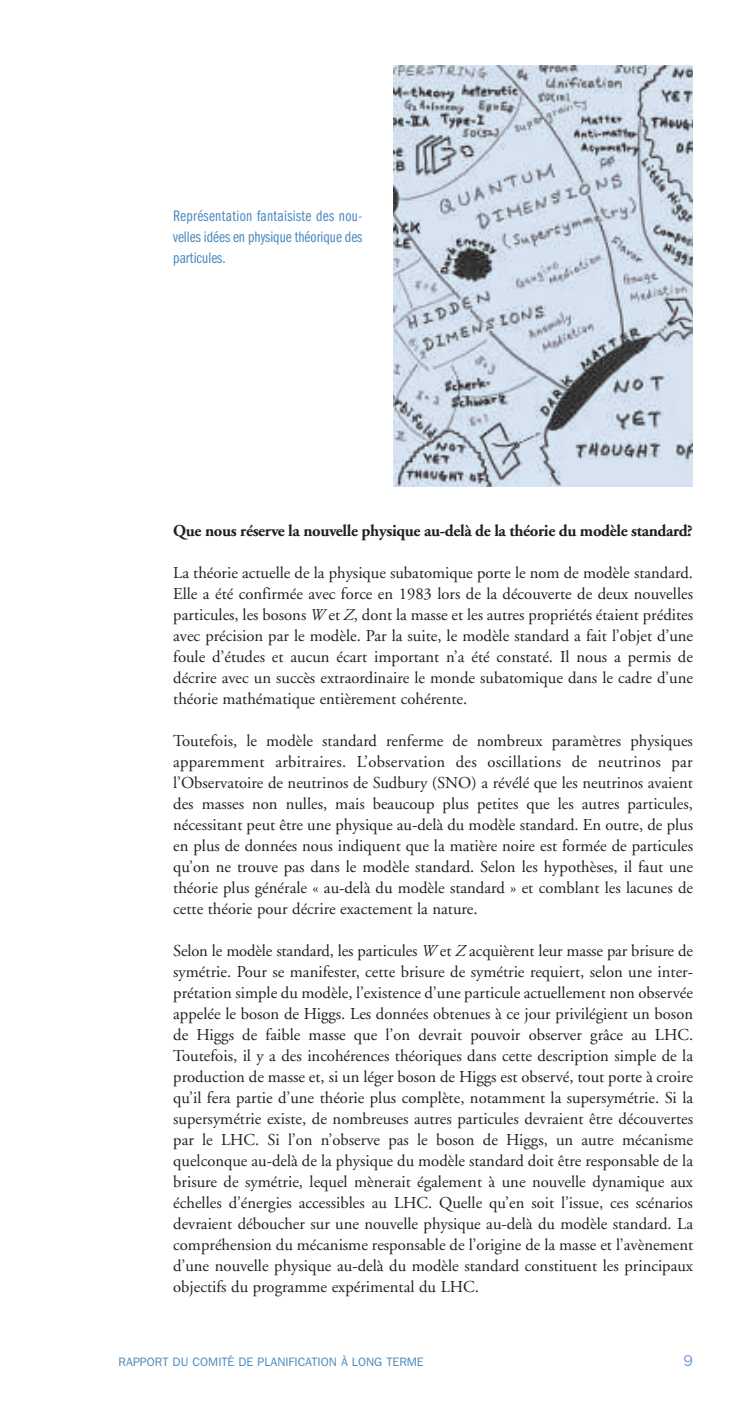
<style>
.page{position:relative;width:756px;height:1418px;background:#fff}
.page>*{position:absolute;margin:0;border:0;box-sizing:border-box;transform-origin:0 0}
.t1{font:16.62px/21px "Adobe Garamond";color:#231f20;text-align:justify}
.t2{font:700 16.62px "Adobe Garamond";letter-spacing:-.02em;color:#231f20}
.t3{font:15.75px/21px "Franklin Gothic Book Cmpr";color:#4a89be;text-align:justify}
.t4{font:15.75px "Franklin Gothic";color:#6e9bc9}
.t5{font:12.25px "Franklin Gothic";color:#4a89be}
.s1{font-style:italic}
</style>
<div class="page">
<img style="left:394px;top:66px;width:299px;height:420px">
<p class="t3" style="left:173px;top:206px;width:191px">Représentation fantaisiste des nou&shy;velles idées en physique théorique des particules.</p>
<p class="t2" style="left:173px;top:524px;width:521px">Que nous réserve la nouvelle physique au-delà de la théorie du modèle standard?</p>
<p class="t1" style="left:173px;top:563px;width:521px">La théorie actuelle de la physique subatomique porte le nom de modèle standard.<br>Elle a été confirmée avec force en 1983 lors de la découverte de deux nouvelles particules, les bosons <span class="s1">W</span> et <span class="s1">Z</span>, dont la masse et les autres propriétés étaient prédites avec précision par le modèle. Par la suite, le modèle standard a fait l’objet d’une foule d’études et aucun écart important n’a été constaté. Il nous a permis de décrire avec un succès extraordinaire le monde subatomique dans le cadre d’une théorie mathématique entièrement cohérente.</p>
<p class="t1" style="left:173px;top:731px;width:521px">Toutefois, le modèle standard renferme de nombreux paramètres physiques apparemment arbitraires. L’observation des oscillations de neutrinos par l’Observatoire de neutrinos de Sudbury (SNO) a révélé que les neutrinos avaient des masses non nulles, mais beaucoup plus petites que les autres particules, nécessitant peut être une physique au-delà du modèle standard. En outre, de plus en plus de données nous indiquent que la matière noire est formée de particules qu’on ne trouve pas dans le modèle standard. Selon les hypothèses, il faut une théorie plus générale « au-delà du modèle standard » et comblant les lacunes de cette théorie pour décrire exactement la nature.</p>
<p class="t1" style="left:173px;top:941px;width:521px">Selon le modèle standard, les particules <span class="s1">W</span> et <span class="s1">Z</span> acquièrent leur masse par brisure de symétrie. Pour se manifester, cette brisure de symétrie requiert, selon une inter&shy;prétation simple du modèle, l’existence d’une particule actuellement non observée appelée le boson de Higgs. Les données obtenues à ce jour privilégient un boson de Higgs de faible masse que l’on devrait pouvoir observer grâce au LHC.<br>Toutefois, il y a des incohérences théoriques dans cette description simple de la production de masse et, si un léger boson de Higgs est observé, tout porte à croire qu’il fera partie d’une théorie plus complète, notamment la supersymétrie. Si la supersymétrie existe, de nombreuses autres particules devraient être découvertes par le LHC. Si l’on n’observe pas le boson de Higgs, un autre mécanisme quelconque au-delà de la physique du modèle standard doit être responsable de la brisure de symétrie, lequel mènerait également à une nouvelle dynamique aux échelles d’énergies accessibles au LHC. Quelle qu’en soit l’issue, ces scénarios devraient déboucher sur une nouvelle physique au-delà du modèle standard. La compréhension du mécanisme responsable de l’origine de la masse et l’avènement d’une nouvelle physique au-delà du modèle standard constituent les principaux objectifs du programme expérimental du LHC.</p>
<p class="t5" style="left:119px;top:1354px;width:307px">RAPPORT DU COMITÉ DE PLANIFICATION À LONG TERME</p>
<p class="t4" style="left:684px;top:1351px;width:11px">9</p>
</div>
